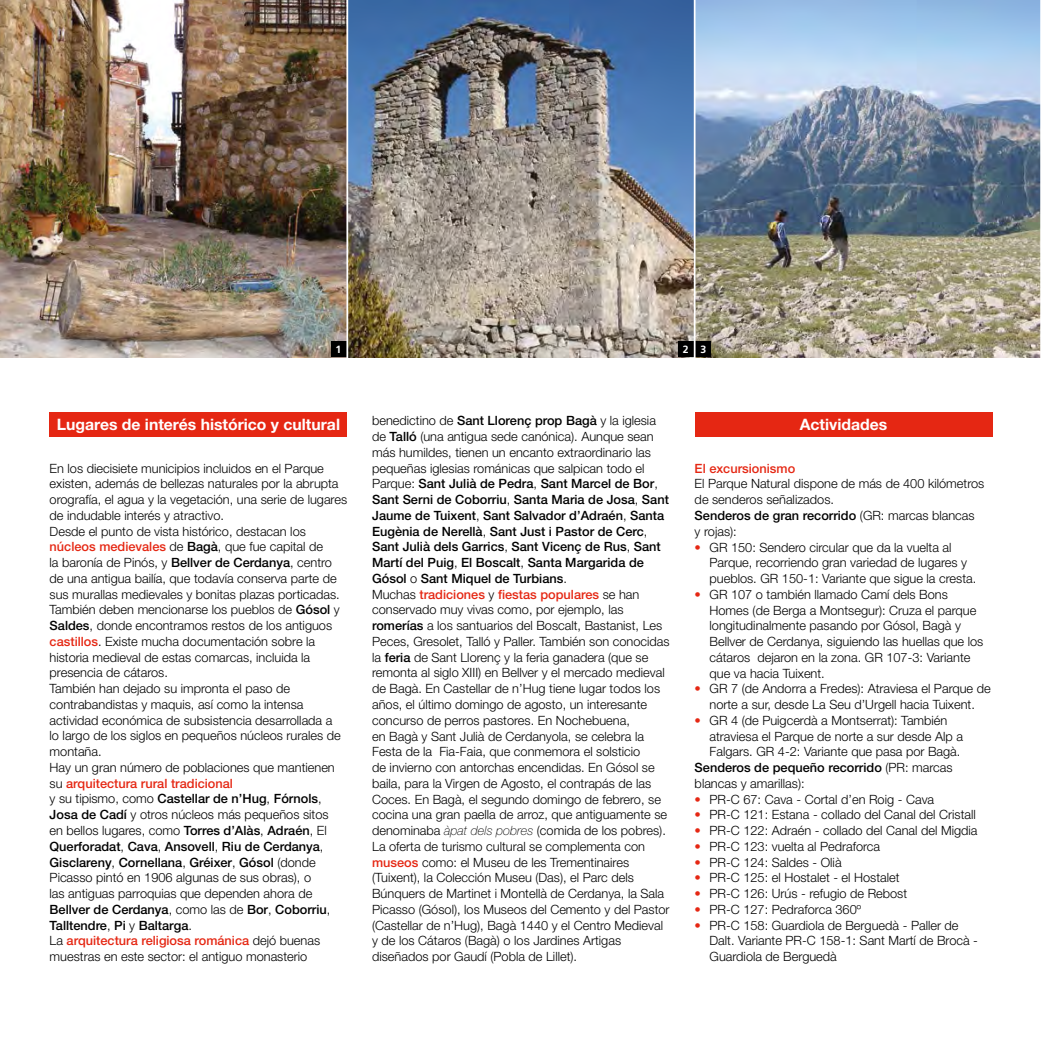
<style>
.page{position:relative;width:1042px;height:1042px;background:#fff}
.page>*{position:absolute;margin:0;border:0;box-sizing:border-box;transform-origin:0 0}
.t1{font:700 15.75px "Helvetica Neue LT Std";color:#fff}
.t2{font:300 12.78px/15.8px "Helvetica Neue LT Std";color:#000}
.t3{font:500 12.78px "Helvetica Neue LT Std";color:#000}
.t4{font:500 12.78px "Helvetica Neue LT Std";color:#e52713}
.t5{font:700 10.5px "Frutiger LT Std";color:#fff}
.s1{font-weight:500;color:#e52713}
.s2{font-weight:500}
.s3{font-weight:100;font-style:italic}
.s4{color:#e52713}
.s5{font-weight:300}
</style>
<div class="page">
<img style="left:0;top:0;width:346px;height:357px">
<div style="left:331px;top:341px;width:15px;height:16px;background:#000"></div>
<div style="left:50px;top:412px;width:297px;height:25px;background:#e52713"></div>
<img style="left:348px;top:0;width:346px;height:357px">
<div style="left:678px;top:341px;width:16px;height:16px;background:#000"></div>
<img style="left:695px;top:0;width:345px;height:357px">
<div style="left:695px;top:341px;width:16px;height:16px;background:#000"></div>
<div style="left:694px;top:412px;width:298px;height:25px;background:#e52713"></div>
<p class="t5" style="left:336px;top:343px;width:7px">1</p>
<p class="t5" style="left:683px;top:343px;width:25px">2 3</p>
<p class="t1" style="left:57px;top:414px;width:285px">Lugares de interés histórico y cultural</p>
<p class="t2" style="left:50px;top:460px;width:299px">En los diecisiete municipios incluidos en el Parque existen, además de bellezas naturales por la abrupta orografía, el agua y la vegetación, una serie de lugares de indudable interés y atractivo.<br>Desde el punto de vista histórico, destacan los <span class="s1">núcleos medievales</span> de <span class="s2">Bagà</span>, que fue capital de<br>la baronía de Pinós, y <span class="s2">Bellver de Cerdanya</span>, centro de una antigua bailía, que todavía conserva parte de sus murallas medievales y bonitas plazas porticadas.<br>También deben mencionarse los pueblos de <span class="s2">Gósol</span> y <span class="s2">Saldes</span>, donde encontramos restos de los antiguos <span class="s1">castillos</span>. Existe mucha documentación sobre la historia medieval de estas comarcas, incluida la presencia de cátaros.<br>También han dejado su impronta el paso de contrabandistas y maquis, así como la intensa actividad económica de subsistencia desarrollada a<br>lo largo de los siglos en pequeños núcleos rurales de montaña.<br>Hay un gran número de poblaciones que mantienen su <span class="s1">arquitectura rural tradicional<br></span>y su tipismo, como <span class="s2">Castellar de n’Hug</span>, <span class="s2">Fórnols</span>, <span class="s2">Josa de Cadí</span> y otros núcleos más pequeños sitos<br>en bellos lugares, como <span class="s2">Torres d’Alàs</span>, <span class="s2">Adraén</span>, El <span class="s2">Querforadat</span>, <span class="s2">Cava</span>, <span class="s2">Ansovell</span>, <span class="s2">Riu de Cerdanya</span>, <span class="s2">Gisclareny</span>, <span class="s2">Cornellana</span>, <span class="s2">Gréixer</span>, <span class="s2">Gósol</span> (donde Picasso pintó en 1906 algunas de sus obras), o<br>las antiguas parroquias que dependen ahora de <span class="s2">Bellver de Cerdanya</span>, como las de <span class="s2">Bor</span>, <span class="s2">Coborriu</span>, <span class="s2">Talltendre</span>, <span class="s2">Pi</span> y <span class="s2">Baltarga</span>.<br>La <span class="s1">arquitectura religiosa románica</span> dejó buenas muestras en este sector: el antiguo monasterio</p>
<p class="t2" style="left:372px;top:413px;width:299px">benedictino de <span class="s2">Sant Llorenç prop Bagà</span> y la iglesia de <span class="s2">Talló</span> (una antigua sede canónica). Aunque sean más humildes, tienen un encanto extraordinario las pequeñas iglesias románicas que salpican todo el Parque: <span class="s2">Sant Julià de Pedra</span>, <span class="s2">Sant Marcel de Bor</span>, <span class="s2">Sant Serni de Coborriu</span>, <span class="s2">Santa Maria de Josa</span>, <span class="s2">Sant Jaume de Tuixent</span>, <span class="s2">Sant Salvador d’Adraén</span>, <span class="s2">Santa Eugènia de Nerellà</span>, <span class="s2">Sant Just i Pastor de Cerc</span>, <span class="s2">Sant Julià dels Garrics</span>, <span class="s2">Sant Vicenç de Rus</span>, <span class="s2">Sant Martí del Puig</span>, <span class="s2">El Boscalt</span>, <span class="s2">Santa Margarida de Gósol</span> o <span class="s2">Sant Miquel de Turbians</span>.<br>Muchas <span class="s1">tradiciones</span> y <span class="s1">fiestas populares</span> se han conservado muy vivas como, por ejemplo, las <span class="s2">romerías</span> a los santuarios del Boscalt, Bastanist, Les Peces, Gresolet, Talló y Paller. También son conocidas la <span class="s2">feria</span> de Sant Llorenç y la feria ganadera (que se remonta al siglo XIII) en Bellver y el mercado medieval de Bagà. En Castellar de n’Hug tiene lugar todos los años, el último domingo de agosto, un interesante concurso de perros pastores. En Nochebuena,<br>en Bagà y Sant Julià de Cerdanyola, se celebra la Festa de la Fia-Faia, que conmemora el solsticio<br>de invierno con antorchas encendidas. En Gósol se baila, para la Virgen de Agosto, el contrapás de las Coces. En Bagà, el segundo domingo de febrero, se cocina una gran paella de arroz, que antiguamente se denominaba <span class="s3">àpat dels pobres</span> (comida de los pobres).<br>La oferta de turismo cultural se complementa con <span class="s1">museos</span> como: el Museu de les Trementinaires (Tuixent), la Colección Museu (Das), el Parc dels Búnquers de Martinet i Montellà de Cerdanya, la Sala Picasso (Gósol), los Museos del Cemento y del Pastor (Castellar de n’Hug), Bagà 1440 y el Centro Medieval y de los Cátaros (Bagà) o los Jardines Artigas diseñados por Gaudí (Pobla de Lillet).</p>
<p class="t1" style="left:800px;top:414px;width:89px">Actividades</p>
<p class="t4" style="left:694px;top:460px;width:102px">El excursionismo</p>
<p class="t2" style="left:694px;top:476px;width:291px">El Parque Natural dispone de más de 400 kilómetros de senderos señalizados.<br><span class="s2">Senderos de gran recorrido</span> (GR: marcas blancas<br>y rojas):</p>
<p class="t2" style="left:709px;top:539px;width:268px;text-indent:-15px"><span class="s4">•</span> GR 150: Sendero circular que da la vuelta al<br>Parque, recorriendo gran variedad de lugares y pueblos. GR 150-1: Variante que sigue la cresta.</p>
<p class="t2" style="left:709px;top:586px;width:275px;text-indent:-15px"><span class="s4">•</span> GR 107 o también llamado Camí dels Bons Homes (de Berga a Montsegur): Cruza el parque longitudinalmente pasando por Gósol, Bagà y Bellver de Cerdanya, siguiendo las huellas que los cátaros dejaron en la zona. GR 107-3: Variante que va hacia Tuixent.</p>
<p class="t2" style="left:694px;top:680px;width:298px;text-align:center"><span class="s4">•</span> GR 7 (de Andorra a Fredes): Atraviesa el Parque de norte a sur, desde La Seu d’Urgell hacia Tuixent.</p>
<p class="t2" style="left:694px;top:712px;width:254px"><span class="s4">•</span> GR 4 (de Puigcerdà a Montserrat): También</p>
<p class="t2" style="left:709px;top:728px;width:255px">atraviesa el Parque de norte a sur desde Alp a</p>
<p class="t2" style="left:709px;top:743px;width:252px">Falgars. GR 4-2: Variante que pasa por Bagà.</p>
<p class="t3" style="left:694px;top:760px;width:259px">Senderos de pequeño recorrido <span class="s5">(PR: marcas</span></p>
<p class="t2" style="left:694px;top:775px;width:112px">blancas y amarillas):</p>
<p class="t2" style="left:694px;top:791px;width:241px"><span class="s4">•</span> PR-C 67: Cava - Cortal d’en Roig - Cava</p>
<p class="t2" style="left:694px;top:806px;width:283px"><span class="s4">•</span> PR-C 121: Estana - collado del Canal del Cristall</p>
<p class="t2" style="left:694px;top:822px;width:284px"><span class="s4">•</span> PR-C 122: Adraén - collado del Canal del Migdia</p>
<p class="t2" style="left:694px;top:838px;width:187px"><span class="s4">•</span> PR-C 123: vuelta al Pedraforca</p>
<p class="t2" style="left:694px;top:854px;width:148px"><span class="s4">•</span> PR-C 124: Saldes - Olià</p>
<p class="t2" style="left:694px;top:869px;width:206px"><span class="s4">•</span> PR-C 125: el Hostalet - el Hostalet</p>
<p class="t2" style="left:694px;top:885px;width:214px"><span class="s4">•</span> PR-C 126: Urús - refugio de Rebost</p>
<p class="t2" style="left:694px;top:901px;width:168px"><span class="s4">•</span> PR-C 127: Pedraforca 360º</p>
<p class="t2" style="left:709px;top:917px;width:270px;text-indent:-15px"><span class="s4">•</span> PR-C 158: Guardiola de Berguedà - Paller de<br>Dalt. Variante PR-C 158-1: Sant Martí de Brocà -<br>Guardiola de Berguedà</p>
</div>
